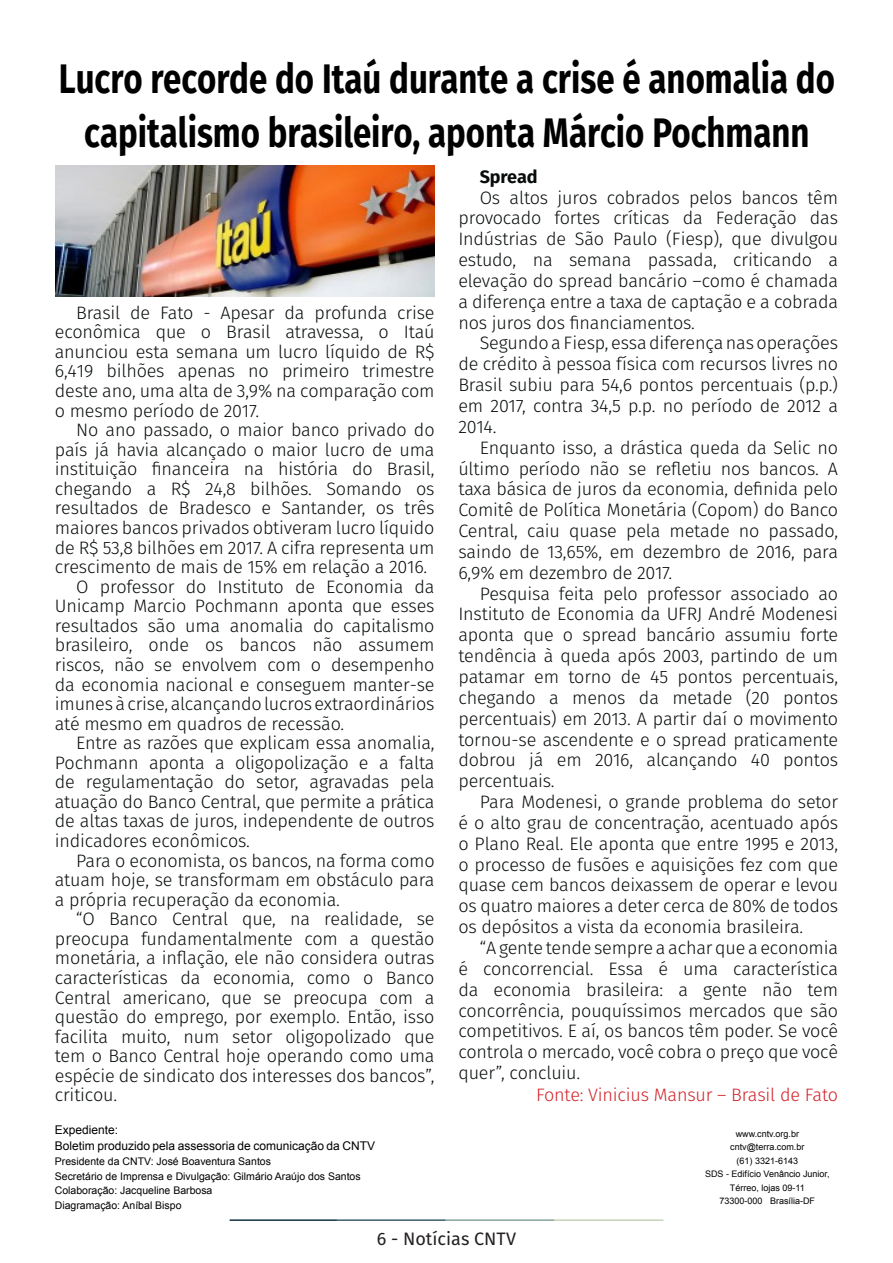
<style>
.page{position:relative;width:893px;height:1263px;background:#fff}
.page>*{position:absolute;margin:0;border:0;box-sizing:border-box;transform-origin:0 0}
.t1{font:700 41.25px/54px "Fira Sans";color:#000001;text-align:center;scale:.8 1}
.t2{font:300 18px/20.9px "Fira Sans";letter-spacing:-.01em;color:#080d0b;text-align:justify}
.t3{font:300 18px "Fira Sans";letter-spacing:-.01em;color:#d1232a}
.t4{font:18px "Fira Sans";color:#231f20}
.t5{font:700 18px "Fira Sans";letter-spacing:-.01em;color:#080d0b}
.t6{font:12px "Arial";color:#000}
.t7{font:10.5px "Arial";color:#000}
.t8{font:9px/13.5px "Arial";color:#000;text-align:center}
</style>
<div class="page">
<hr style="left:230px;top:1219px;width:107px;height:2px;background:#0e323f">
<hr style="left:337px;top:1219px;width:109px;height:2px;background:#3a5f6d">
<hr style="left:446px;top:1219px;width:109px;height:2px;background:#87a59a">
<hr style="left:555px;top:1219px;width:108px;height:2px;background:#c6d5b7">
<img style="left:55px;top:166px;width:380px;height:130px">
<p class="t1" style="left:59px;top:49px;width:972px">Lucro recorde do Itaú durante a crise é anomalia do capitalismo brasileiro, aponta Márcio Pochmann</p>
<p class="t2" style="left:55px;top:303px;width:381px;line-height:19.5px;text-indent:21px">Brasil de Fato - Apesar da profunda crise econômica que o Brasil atravessa, o Itaú anunciou esta semana um lucro líquido de R$ 6,419 bilhões apenas no primeiro trimestre deste ano, uma alta de 3,9% na comparação com o mesmo período de 2017.</p>
<p class="t2" style="left:55px;top:420px;width:381px;line-height:19.5px;text-indent:21px">No ano passado, o maior banco privado do país já havia alcançado o maior lucro de uma instituição financeira na história do Brasil, chegando a R$ 24,8 bilhões. Somando os resultados de Bradesco e Santander, os três maiores bancos privados obtiveram lucro líquido de R$ 53,8 bilhões em 2017. A cifra representa um crescimento de mais de 15% em relação a 2016.</p>
<p class="t2" style="left:55px;top:576px;width:381px;line-height:19.5px;text-indent:21px">O professor do Instituto de Economia da Unicamp Marcio Pochmann aponta que esses resultados são uma anomalia do capitalismo brasileiro, onde os bancos não assumem riscos, não se envolvem com o desempenho da economia nacional e conseguem manter-se imunes à crise, alcançando lucros extraordinários até mesmo em quadros de recessão.</p>
<p class="t2" style="left:55px;top:733px;width:381px;line-height:19.5px;text-indent:21px">Entre as razões que explicam essa anomalia, Pochmann aponta a oligopolização e a falta de regulamentação do setor, agravadas pela atuação do Banco Central, que permite a prática de altas taxas de juros, independente de outros indicadores econômicos.</p>
<p class="t2" style="left:55px;top:850px;width:381px;line-height:19.5px;text-indent:21px">Para o economista, os bancos, na forma como atuam hoje, se transformam em obstáculo para a própria recuperação da economia.</p>
<p class="t2" style="left:55px;top:909px;width:381px;line-height:19.5px;text-indent:21px">“O Banco Central que, na realidade, se preocupa fundamentalmente com a questão monetária, a inflação, ele não considera outras características da economia, como o Banco Central americano, que se preocupa com a questão do emprego, por exemplo. Então, isso facilita muito, num setor oligopolizado que tem o Banco Central hoje operando como uma espécie de sindicato dos interesses dos bancos”, criticou.</p>
<p class="t6" style="left:55px;top:1122px;width:65px">Expediente:</p>
<p class="t6" style="left:55px;top:1138px;width:322px">Boletim produzido pela assessoria de comunicação da CNTV</p>
<p class="t7" style="left:55px;top:1154px;width:218px">Presidente da CNTV: José Boaventura Santos</p>
<p class="t7" style="left:55px;top:1169px;width:307px">Secretário de Imprensa e Divulgação: Gilmário Araújo dos Santos</p>
<p class="t7" style="left:55px;top:1184px;width:159px">Colaboração: Jacqueline Barbosa</p>
<p class="t7" style="left:55px;top:1198px;width:128px">Diagramação: Aníbal Bispo</p>
<p class="t5" style="left:480px;top:161px;width:59px">Spread</p>
<p class="t2" style="left:458px;top:187px;width:381px;text-indent:21px">Os altos juros cobrados pelos bancos têm provocado fortes críticas da Federação das Indústrias de São Paulo (Fiesp), que divulgou estudo, na semana passada, criticando a elevação do spread bancário –como é chamada a diferença entre a taxa de captação e a cobrada nos juros dos financiamentos.</p>
<p class="t2" style="left:458px;top:333px;width:381px;text-indent:21px">Segundo a Fiesp, essa diferença nas operações de crédito à pessoa física com recursos livres no Brasil subiu para 54,6 pontos percentuais (p.p.) em 2017, contra 34,5 p.p. no período de 2012 a 2014.</p>
<p class="t2" style="left:458px;top:437px;width:381px;text-indent:21px">Enquanto isso, a drástica queda da Selic no último período não se refletiu nos bancos. A taxa básica de juros da economia, definida pelo Comitê de Política Monetária (Copom) do Banco Central, caiu quase pela metade no passado, saindo de 13,65%, em dezembro de 2016, para 6,9% em dezembro de 2017.</p>
<p class="t2" style="left:458px;top:583px;width:381px;text-indent:21px">Pesquisa feita pelo professor associado ao Instituto de Economia da UFRJ André Modenesi aponta que o spread bancário assumiu forte tendência à queda após 2003, partindo de um patamar em torno de 45 pontos percentuais, chegando a menos da metade (20 pontos percentuais) em 2013. A partir daí o movimento tornou-se ascendente e o spread praticamente dobrou já em 2016, alcançando 40 pontos percentuais.</p>
<p class="t2" style="left:458px;top:791px;width:381px;text-indent:21px">Para Modenesi, o grande problema do setor é o alto grau de concentração, acentuado após o Plano Real. Ele aponta que entre 1995 e 2013, o processo de fusões e aquisições fez com que quase cem bancos deixassem de operar e levou os quatro maiores a deter cerca de 80% de todos os depósitos a vista da economia brasileira.</p>
<p class="t2" style="left:458px;top:937px;width:381px;text-indent:21px">“A gente tende sempre a achar que a economia é concorrencial. Essa é uma característica da economia brasileira: a gente não tem concorrência, pouquíssimos mercados que são competitivos. E aí, os bancos têm poder. Se você controla o mercado, você cobra o preço que você quer”, concluiu.</p>
<p class="t3" style="left:536px;top:1082px;width:304px">Fonte: Vinicius Mansur – Brasil de Fato</p>
<p class="t8" style="left:736px;top:1127px;width:65px">www.cntv.org.br</p>
<p class="t8" style="left:730px;top:1140px;width:76px">cntv@terra.com.br</p>
<p class="t8" style="left:737px;top:1154px;width:63px">(61) 3321-6143</p>
<p class="t8" style="left:705px;top:1167px;width:126px">SDS - Edifício Venâncio Junior,<br>Térreo, lojas 09-11</p>
<p class="t8" style="left:720px;top:1194px;width:97px">73300-000 Brasília-DF</p>
<p class="t4" style="left:377px;top:1225px;width:141px">6 - Notícias CNTV</p>
</div>
